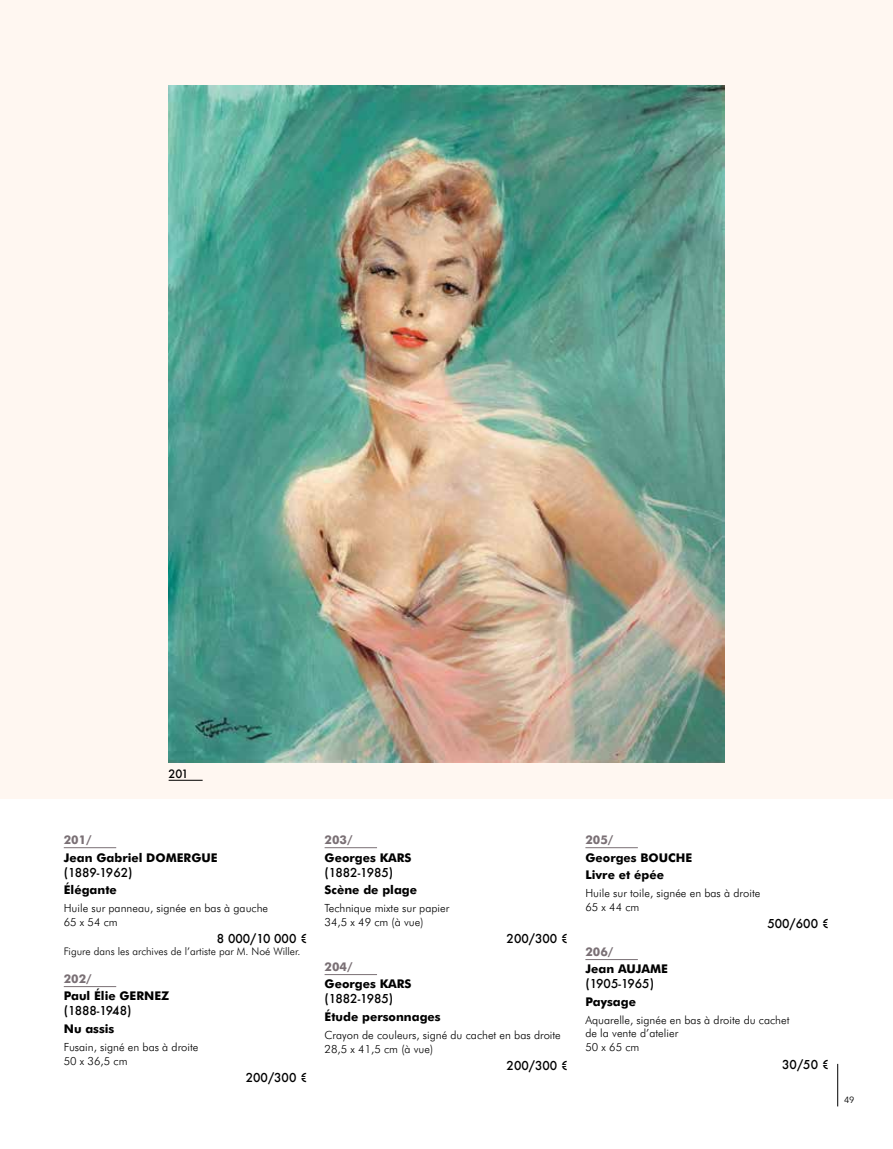
<style>
.page{position:relative;width:893px;height:1149px;background:#fff}
.page>*{position:absolute;margin:0;border:0;box-sizing:border-box;transform-origin:0 0}
.t1{font:700 12px/17.7px "Futura BT";color:#000}
.t2{font:500 12px "Futura";color:#000}
.t3{font:700 12px "Futura BT";color:#7a7075}
.t4{font:500 12px "Futura";letter-spacing:-.035em;color:#000}
.t5{font:300 11.25px/13.5px "Futura BT";color:#000}
.t6{font:500 11.25px "Futura";color:#000}
.t7{font:300 10.5px "Futura BT";color:#000}
.t8{font:9px "Avenir Next";color:#000}
</style>
<div class="page">
<hr style="left:837px;top:1063px;width:1px;height:43px;background:#000">
<div style="left:0;top:0;width:893px;height:798px;background:#fff7f1"></div>
<hr style="left:64px;top:847px;width:52px;height:1px;background:#7a7075">
<hr style="left:64px;top:985px;width:52px;height:1px;background:#7a7075">
<hr style="left:325px;top:847px;width:52px;height:1px;background:#7a7075">
<hr style="left:325px;top:973px;width:52px;height:1px;background:#7a7075">
<hr style="left:585px;top:847px;width:53px;height:1px;background:#7a7075">
<hr style="left:585px;top:958px;width:53px;height:1px;background:#7a7075">
<hr style="left:169px;top:779px;width:34px;height:1px;background:#000">
<img style="left:169px;top:85px;width:555px;height:677px">
<p class="t6" style="left:169px;top:765px;width:21px">201</p>
<p class="t3" style="left:64px;top:832px;width:29px">201/</p>
<p class="t1" style="left:64px;top:848px;width:155px">Jean Gabriel DOMERGUE</p>
<p class="t2" style="left:64px;top:863px;width:70px">(1889-1962)</p>
<p class="t1" style="left:64px;top:880px;width:55px">Élégante</p>
<p class="t5" style="left:64px;top:901px;width:206px">Huile sur panneau, signée en bas à gauche<br>65 x 54 cm</p>
<p class="t2" style="left:217px;top:930px;width:92px">8 000/10 000 €</p>
<p class="t7" style="left:64px;top:944px;width:238px">Figure dans les archives de l’artiste par M. Noé Willer.</p>
<p class="t3" style="left:64px;top:971px;width:29px">202/</p>
<p class="t1" style="left:64px;top:986px;width:107px">Paul Élie GERNEZ</p>
<p class="t4" style="left:64px;top:1002px;width:69px">(1888-1948)</p>
<p class="t1" style="left:64px;top:1019px;width:52px">Nu assis</p>
<p class="t5" style="left:64px;top:1039px;width:136px">Fusain, signé en bas à droite<br>50 x 36,5 cm</p>
<p class="t2" style="left:246px;top:1069px;width:63px">200/300 €</p>
<p class="t3" style="left:325px;top:832px;width:29px">203/</p>
<p class="t1" style="left:325px;top:848px;width:88px">Georges KARS</p>
<p class="t2" style="left:325px;top:863px;width:70px">(1882-1985)</p>
<p class="t1" style="left:325px;top:880px;width:94px">Scène de plage</p>
<p class="t5" style="left:325px;top:901px;width:126px">Technique mixte sur papier<br>34,5 x 49 cm (à vue)</p>
<p class="t2" style="left:507px;top:930px;width:63px">200/300 €</p>
<p class="t3" style="left:325px;top:959px;width:29px">204/</p>
<p class="t1" style="left:325px;top:974px;width:88px">Georges KARS</p>
<p class="t2" style="left:325px;top:990px;width:70px">(1882-1985)</p>
<p class="t1" style="left:325px;top:1007px;width:118px">Étude personnages</p>
<p class="t5" style="left:325px;top:1027px;width:238px">Crayon de couleurs, signé du cachet en bas droite<br>28,5 x 41,5 cm (à vue)</p>
<p class="t2" style="left:507px;top:1057px;width:63px">200/300 €</p>
<p class="t3" style="left:585px;top:832px;width:29px">205/</p>
<p class="t1" style="left:585px;top:848px;width:108px">Georges BOUCHE<br>Livre et épée</p>
<p class="t5" style="left:585px;top:886px;width:176px">Huile sur toile, signée en bas à droite<br>65 x 44 cm</p>
<p class="t2" style="left:767px;top:915px;width:63px">500/600 €</p>
<p class="t3" style="left:585px;top:944px;width:29px">206/</p>
<p class="t1" style="left:585px;top:959px;width:84px">Jean AUJAME</p>
<p class="t2" style="left:585px;top:975px;width:70px">(1905-1965)</p>
<p class="t1" style="left:585px;top:992px;width:52px">Paysage</p>
<p class="t5" style="left:585px;top:1012px;width:206px">Aquarelle, signée en bas à droite du cachet de la vente d’atelier<br>50 x 65 cm</p>
<p class="t2" style="left:782px;top:1055px;width:48px">30/50 €</p>
<p class="t8" style="left:844px;top:1091px;width:12px">49</p>
</div>
